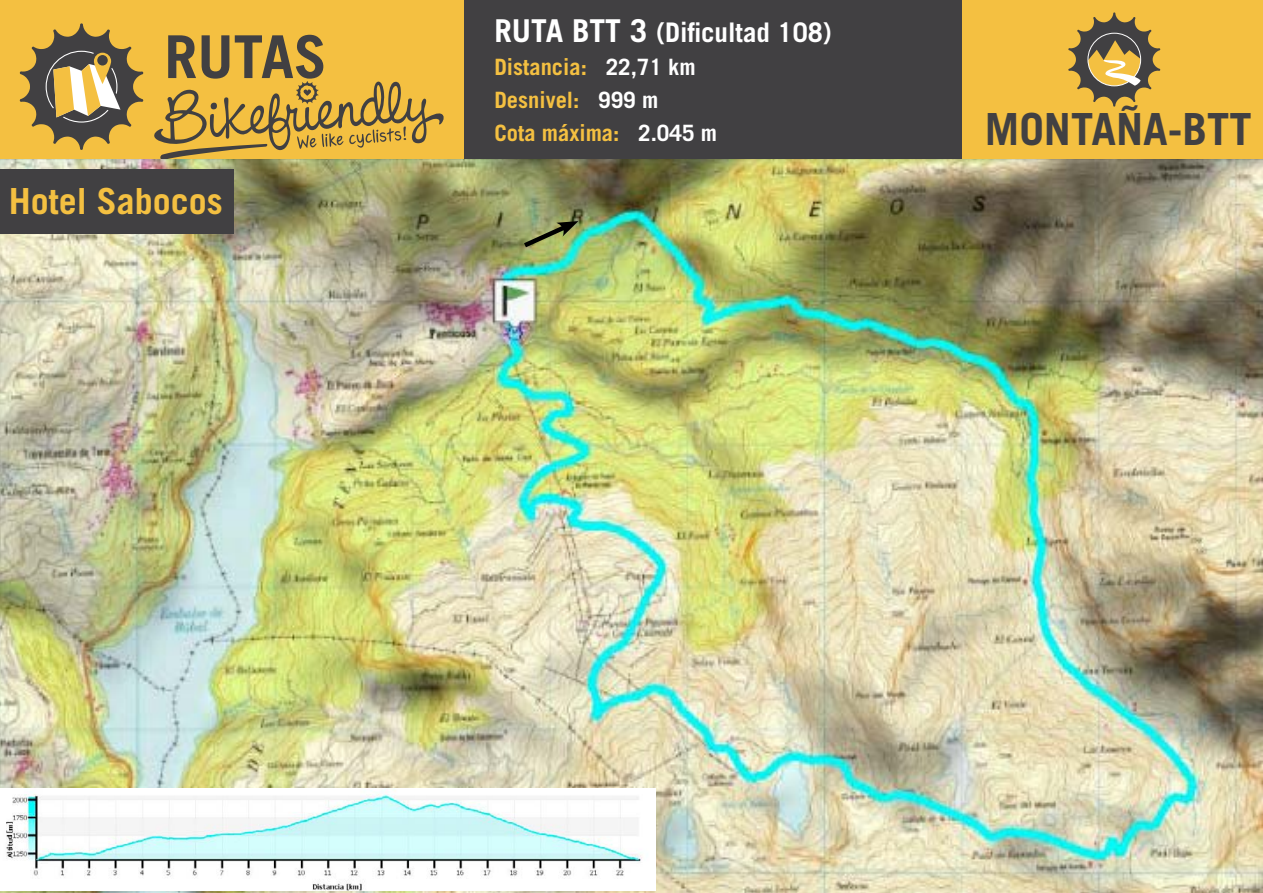
<style>
.page{position:relative;width:1263px;height:893px;background:#fff}
.page>*{position:absolute;margin:0;border:0;box-sizing:border-box;transform-origin:0 0}
.t1{font:700 59.1px "Trade Gothic LT Std";color:#414042}
.t2{font:700 44.25px "Trade Gothic LT Std";color:#414042}
.t3{font:700 36px "Trade Gothic LT Std";color:#f4c041}
.t4{font:700 27px "Trade Gothic LT Std";color:#fff}
.t5{font:700 22.5px/33px "Trade Gothic LT Std";color:#f4c041}
.s1{font-size:31.5px}
.s2{color:#fff}
</style>
<div class="page">
<div style="left:0;top:0;width:465px;height:169px;background:#f4c041"></div>
<div style="left:465px;top:0;width:798px;height:169px;background:#414042"></div>
<svg style="left:20px;top:23px;width:123px;height:127px"></svg>
<svg style="left:94px;top:53px;width:17px;height:31px"></svg>
<div style="left:97px;top:55px;width:11px;height:11px;background:#414042;border-radius:50%"></div>
<svg style="left:153px;top:81px;width:292px;height:79px"></svg>
<div style="left:962px;top:0;width:301px;height:169px;background:#f4c041"></div>
<img style="left:0;top:160px;width:1263px;height:733px">
<svg style="left:1068px;top:12px;width:92px;height:95px"></svg>
<div style="left:1087px;top:33px;width:54px;height:53px;border:1px solid #fff;border-radius:50%"></div>
<svg style="left:519px;top:220px;width:59px;height:31px;background:#82945c"></svg>
<img style="left:0;top:788px;width:656px;height:102px">
<div style="left:0;top:169px;width:234px;height:65px;background:#414042"></div>
<h1 class="t1" style="left:165px;top:21px;width:164px">RUTAS</h1>
<h3 class="t3" style="left:9px;top:179px;width:216px">Hotel Sabocos</h3>
<p class="t4" style="left:494px;top:15px;width:339px"><span class="s1">RUTA BTT 3</span> (Dificultad 108)</p>
<p class="t5" style="left:494px;top:50px;width:224px">Distancia: <span class="s2">22,71 km<br></span>Desnivel: <span class="s2">999 m<br></span>Cota máxima: <span class="s2">2.045 m</span></p>
<h2 class="t2" style="left:985px;top:102px;width:268px">MONTAÑA-BTT</h2>
</div>
